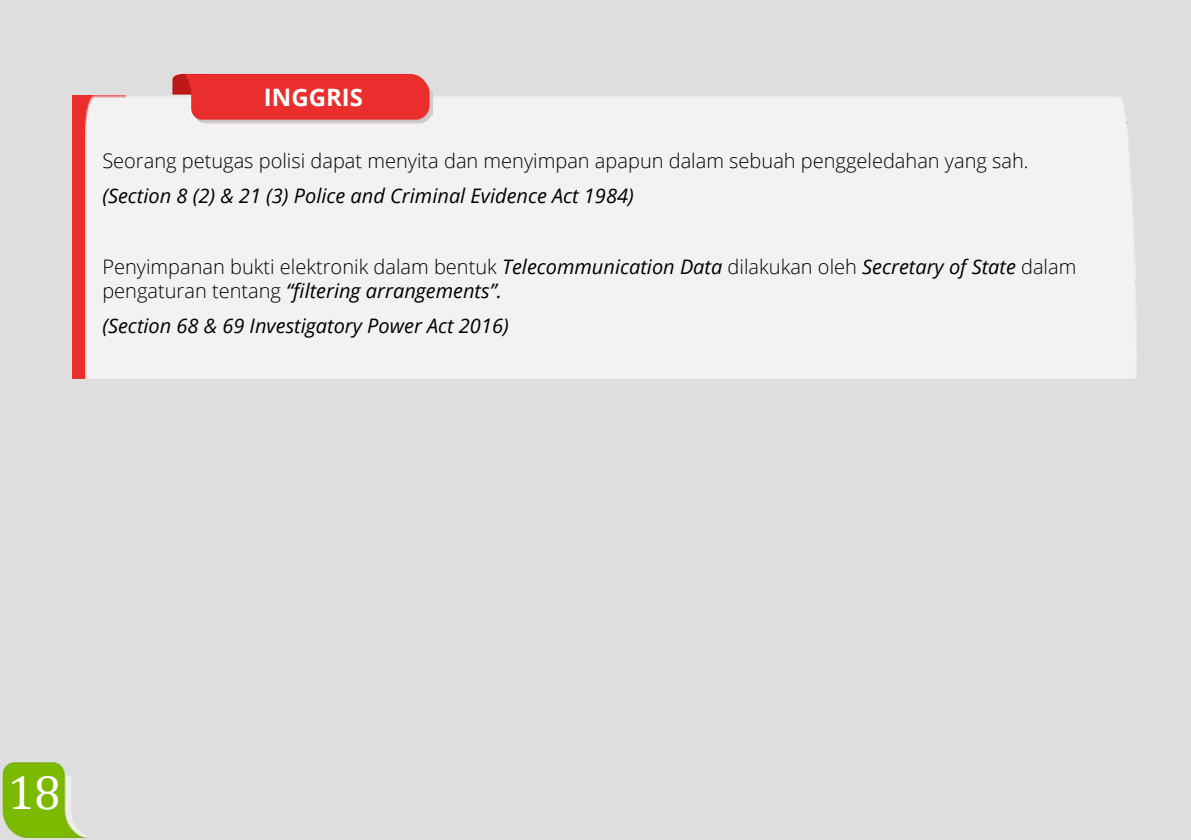
<style>
.page{position:relative;width:1191px;height:840px;background:#fff}
.page>*{position:absolute;margin:0;border:0;box-sizing:border-box;transform-origin:0 0}
.t1{font:48px "Cambria";color:#fff}
.t2{font:700 24px "Open Sans";color:#fff}
.t3{font:300 20px/24px "Open Sans";color:#000}
.t4{font:italic 20px "Open Sans";color:#000}
.s1{font-weight:400;font-style:italic}
</style>
<div class="page">
<div style="left:0;top:0;width:1191px;height:839px;background:#dedede"></div>
<div style="left:72px;top:95px;width:13px;height:283px;background:#ea2d2d"></div>
<div style="left:85px;top:95px;width:1051px;height:283px;background:#f3f1f1"></div>
<img style="left:165px;top:73px;width:268px;height:54px">
<img style="left:2px;top:762px;width:84px;height:77px">
<p class="t2" style="left:264px;top:80px;width:101px">INGGRIS</p>
<p class="t3" style="left:102px;top:148px;width:928px">Seorang petugas polisi dapat menyita dan menyimpan apapun dalam sebuah penggeledahan yang sah.</p>
<p class="t4" style="left:102px;top:182px;width:533px">(Section 8 (2) &amp; 21 (3) Police and Criminal Evidence Act 1984)</p>
<p class="t3" style="left:102px;top:254px;width:975px">Penyimpanan bukti elektronik dalam bentuk <span class="s1">Telecommunication Data</span> dilakukan oleh <span class="s1">Secretary of State</span> dalam pengaturan tentang <span class="s1">“filtering arrangements”.</span></p>
<p class="t4" style="left:102px;top:312px;width:408px">(Section 68 &amp; 69 Investigatory Power Act 2016)</p>
<h1 class="t1" style="left:8px;top:763px;width:55px">18</h1>
</div>
